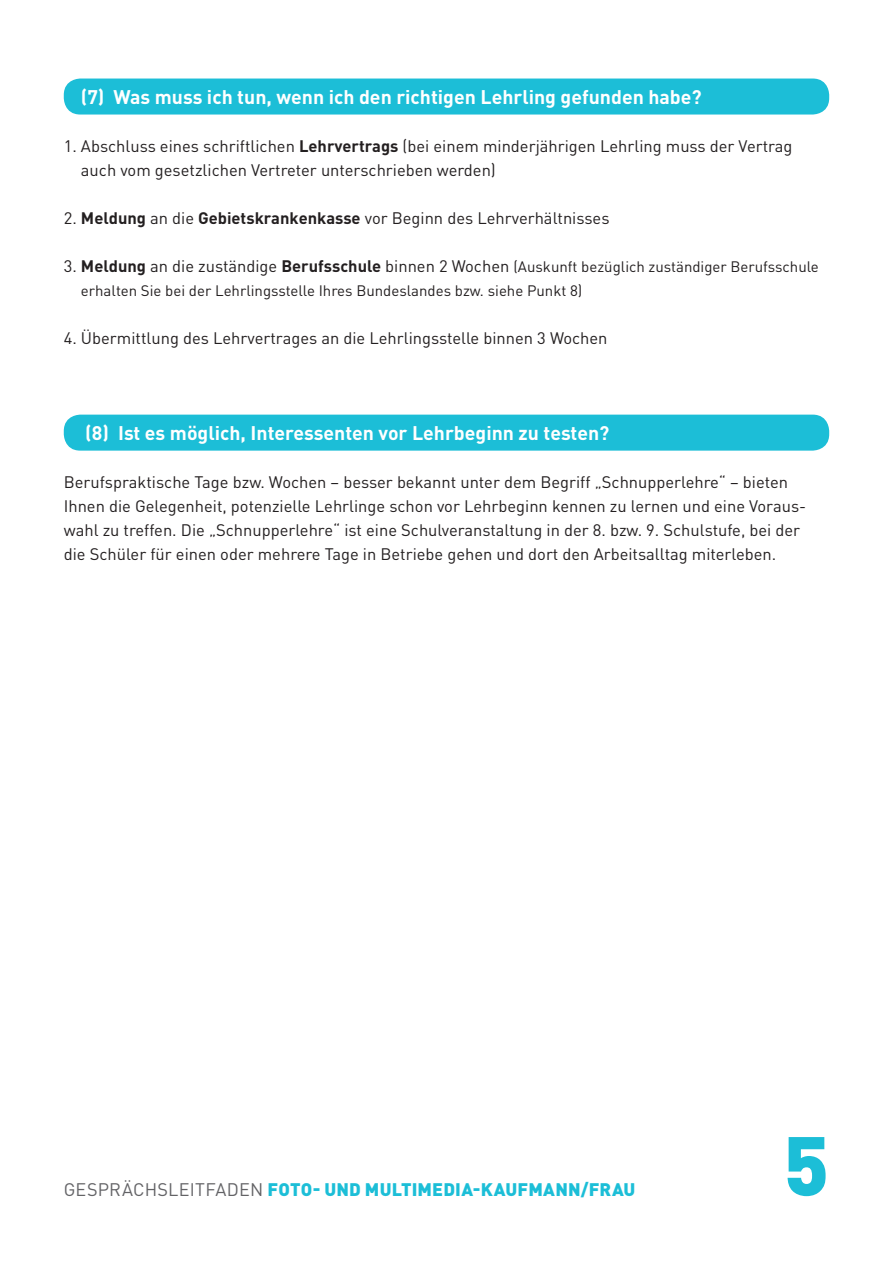
<style>
.page{position:relative;width:893px;height:1263px;background:#fff}
.page>*{position:absolute;margin:0;border:0;box-sizing:border-box;transform-origin:0 0}
.t1{font:900 82.35px "DIN Pro";color:#1cbed7}
.t2{font:700 19.5px "DIN Pro";color:#fff}
.t3{font:900 18px "DIN Pro";letter-spacing:.01em;color:#1cbed7}
.t4{font:16.5px/24px "DIN Pro";color:#231f20}
.t5{font:15px/24px "DIN Pro";color:#231f20}
.s1{font-weight:700}
.s2{font-size:16.5px}
.s3{font-weight:700;font-size:16.5px}
.s4{font-weight:400;color:#636366}
</style>
<div class="page">
<div style="left:64px;top:79px;width:765px;height:36px;background:#1cbed7;border-radius:16px"></div>
<div style="left:64px;top:415px;width:765px;height:36px;background:#1cbed7;border-radius:16px"></div>
<p class="t2" style="left:81px;top:84px;width:622px">(7) Was muss ich tun, wenn ich den richtigen Lehrling gefunden habe?</p>
<p class="t4" style="left:81px;top:134px;width:713px;text-indent:-17px">1. Abschluss eines schriftlichen <span class="s1">Lehrvertrags</span> (bei einem minderjährigen Lehrling muss der Vertrag auch vom gesetzlichen Vertreter unterschrieben werden)</p>
<p class="t4" style="left:64px;top:206px;width:547px">2. <span class="s1">Meldung</span> an die <span class="s1">Gebietskrankenkasse</span> vor Beginn des Lehrverhältnisses</p>
<p class="t5" style="left:81px;top:254px;width:739px;text-indent:-17px"><span class="s2">3.</span> <span class="s3">Meldung</span> <span class="s2">an die zuständige</span> <span class="s3">Berufsschule</span> <span class="s2">binnen 2 Wochen</span> (Auskunft bezüglich zuständiger Berufsschule erhalten Sie bei der Lehrlingsstelle I hres Bundeslandes bzw. siehe Punkt 8)</p>
<p class="t4" style="left:64px;top:326px;width:545px">4. Ü bermittlung des Lehrvertrages an die Lehrlingsstelle binnen 3 Wochen</p>
<p class="t2" style="left:85px;top:420px;width:526px">(8) Ist es möglich, Interessenten vor Lehrbeginn zu testen?</p>
<p class="t4" style="left:64px;top:470px;width:744px">Berufspraktische Tage bzw. Wochen – besser bekannt unter dem Begriff „Schnupperlehre“ – bieten<br>I hnen die Gelegenheit, potenzielle Lehrlinge schon vor Lehrbeginn kennen zu lernen und eine Voraus&shy;wahl zu treffen. Die „Schnupperlehre“ ist eine Schulveranstaltung in der 8. bzw. 9. Schulstufe, bei der die Schüler für einen oder mehrere Tage in Betriebe gehen und dort den Arbeitsalltag miterleben.</p>
<p class="t3" style="left:64px;top:1177px;width:573px"><span class="s4">Gesprächsleitfaden</span> FOTO- UND MULTIMEDIA-KAUFMANN/FRAU</p>
<h1 class="t1" style="left:783px;top:1110px;width:47px">5</h1>
</div>
